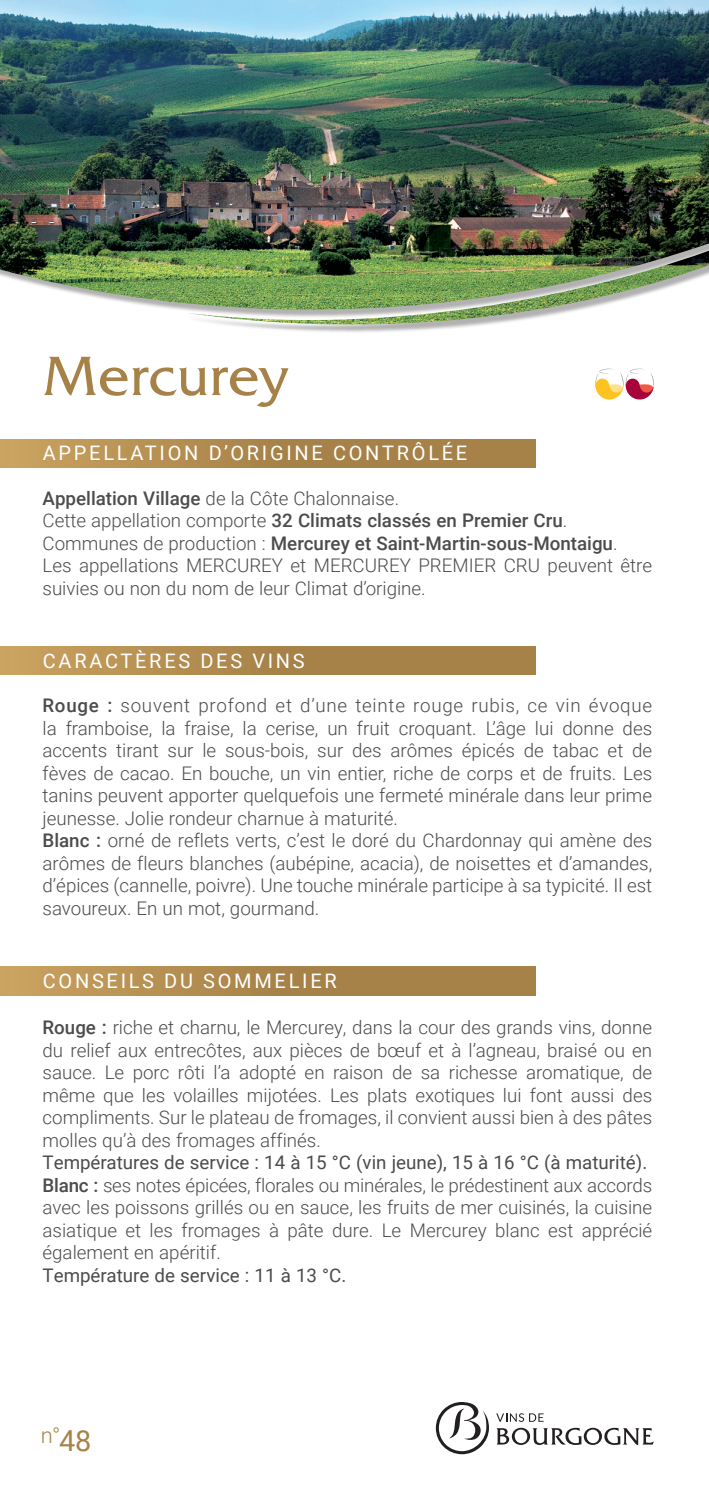
<style>
.page{position:relative;width:709px;height:1489px;background:#fff}
.page>*{position:absolute;margin:0;border:0;box-sizing:border-box;transform-origin:0 0}
.t1{font:55px "Friz Quadrata Pro";color:#a78248}
.t2{font:29px "Roboto";color:#a78248}
.t3{font:300 22px "Roboto";color:#a78248}
.Texte_courant_normal{font:20px "Roboto";letter-spacing:.135em;color:#fff}
.Texte_courant_normal-2{font:300 18.75px/22.5px "Roboto";color:#4b4c4d;text-align:justify}
.Texte_courant_normal-3{font:500 18.75px "Roboto";color:#4b4c4d}
.Texte_courant_normal-4{font:18.75px "Roboto";color:#4b4c4d}
.s1{font-weight:500}
.s2{font-weight:300}
</style>
<div class="page">
<img style="left:0;top:0;width:709px;height:332px">
<div style="left:0;top:646px;width:535px;height:28px;background:linear-gradient(to right,#c39c5b,#9e7a42)"></div>
<div style="left:0;top:439px;width:535px;height:29px;background:linear-gradient(to right,#c39c5b,#9e7a42)"></div>
<div style="left:0;top:966px;width:535px;height:29px;background:linear-gradient(to right,#c39c5b,#9e7a42)"></div>
<svg style="left:595px;top:368px;width:59px;height:31px"></svg>
<svg style="left:496px;top:1413px;width:47px;height:8px"></svg>
<svg style="left:496px;top:1427px;width:158px;height:18px"></svg>
<svg style="left:436px;top:1402px;width:53px;height:51px"></svg>
<p class="t1" style="left:43px;top:342px;width:248px">Mercurey</p>
<p class="Texte_courant_normal" style="left:43px;top:439px;width:426px">APPELLATION D’ORIGINE CONTRÔLÉE</p>
<p class="Texte_courant_normal-2" style="left:43px;top:486px;width:358px"><span class="s1">Appellation Village</span> de la Côte Chalonnaise.</p>
<p class="Texte_courant_normal-3" style="left:43px;top:507px;width:526px"><span class="s2">Cette appellation comporte</span> 32 Climats classés en Premier Cru<span class="s2">.</span></p>
<p class="Texte_courant_normal-3" style="left:43px;top:530px;width:576px"><span class="s2">Communes de production :</span> Mercurey et Saint-Martin-sous-Montaigu<span class="s2">.</span></p>
<p class="Texte_courant_normal-2" style="left:43px;top:553px;width:611px">Les appellations MERCUREY et MERCUREY PREMIER CRU peuvent être suivies ou non du nom de leur Climat d’origine.</p>
<p class="Texte_courant_normal" style="left:43px;top:646px;width:263px">CARACTÈRES DES VINS</p>
<p class="Texte_courant_normal-2" style="left:43px;top:693px;width:611px"><span class="s1">Rouge :</span> souvent profond et d’une teinte rouge rubis, ce vin évoque la framboise, la fraise, la cerise, un fruit croquant. L’âge lui donne des accents tirant sur le sous-bois, sur des arômes épicés de tabac et de fèves de cacao. En bouche, un vin entier, riche de corps et de fruits. Les tanins peuvent apporter quelquefois une fermeté minérale dans leur prime jeunesse. Jolie rondeur charnue à maturité.</p>
<p class="Texte_courant_normal-2" style="left:43px;top:828px;width:611px"><span class="s1">Blanc :</span> orné de reflets verts, c’est le doré du Chardonnay qui amène des arômes de fleurs blanches (aubépine, acacia), de noisettes et d’amandes, d’épices (cannelle, poivre). Une touche minérale participe à sa typicité. Il est savoureux. En un mot, gourmand.</p>
<p class="Texte_courant_normal" style="left:43px;top:966px;width:295px">CONSEILS DU SOMMELIER</p>
<p class="Texte_courant_normal-2" style="left:43px;top:1015px;width:611px"><span class="s1">Rouge :</span> riche et charnu, le Mercurey, dans la cour des grands vins, donne du relief aux entrecôtes, aux pièces de bœuf et à l’agneau, braisé ou en sauce. Le porc rôti l’a adopté en raison de sa richesse aromatique, de même que les volailles mijotées. Les plats exotiques lui font aussi des compliments. Sur le plateau de fromages, il convient aussi bien à des pâtes molles qu’à des fromages affinés.</p>
<p class="Texte_courant_normal-4" style="left:43px;top:1149px;width:606px">Températures de service : 14 à 15 °C (vin jeune), 15 à 16 °C (à maturité).</p>
<p class="Texte_courant_normal-2" style="left:43px;top:1173px;width:611px"><span class="s1">Blanc :</span> ses notes épicées, florales ou minérales, le prédestinent aux accords avec les poissons grillés ou en sauce, les fruits de mer cuisinés, la cuisine asiatique et les fromages à pâte dure. Le Mercurey blanc est apprécié également en apéritif.</p>
<p class="Texte_courant_normal-4" style="left:43px;top:1261px;width:305px">Température de service : 11 à 13 °C.</p>
<p class="t3" style="left:41px;top:1419px;width:21px">n°</p>
<p class="t2" style="left:59px;top:1419px;width:34px">48</p>
</div>
